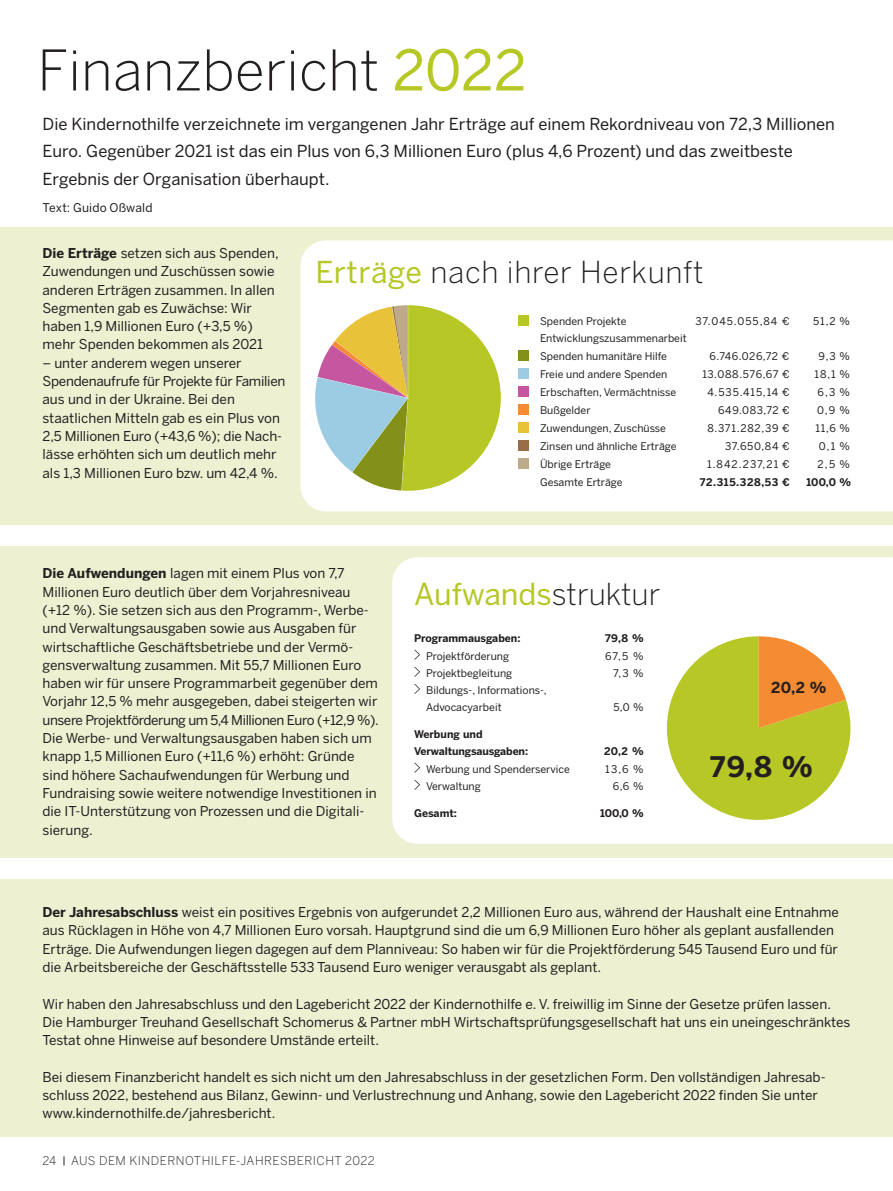
<style>
.page{position:relative;width:893px;height:1191px;background:#fff}
.page>*{position:absolute;margin:0;border:0;box-sizing:border-box;transform-origin:0 0}
.t1{font:300 55.5px "Benton Sans";color:#231f20}
.t2{font:300 30px "Benton Sans";letter-spacing:.02em;color:#231f20}
.t3{font:30px "Benton Sans";color:#b6c726}
.marginal_reg_7_5pt{font:700 28.2px "Benton Sans";color:#231f20}
.Überschrift_1{font:16.5px/27.5px "Benton Sans";color:#231f20}
.marginal_reg_7_5pt-2{font:700 15px "Benton Sans";color:#231f20}
.fließtext{font:13.5px/18.3px "Benton Sans";color:#231f20}
.quellen_6pt{font:300 12px "Benton Sans";letter-spacing:.04em;color:#231f20}
.Überschrift_1-2{font:12px "Benton Sans";letter-spacing:.01em;color:#231f20}
.t4{font:10.5px "Benton Sans";color:#231f20}
.t5{font:700 10.5px "Benton Sans";color:#231f20}
.t6{font:10.5px "Benton Sans";letter-spacing:.1em;color:#231f20}
.t7{font:10.5px "Benton Sans";letter-spacing:.055em;color:#231f20}
.t8{font:700 10.5px "Benton Sans";letter-spacing:.06em;color:#231f20}
.s1{font-weight:400;color:#b6c726}
.s2{font-weight:700}
.s3{font-weight:300;color:#231f20}
</style>
<div class="page">
<hr style="left:892px;top:0;width:1px;height:1191px;background:#b6c726">
<div style="left:0;top:227px;width:893px;height:298px;background:#edf1d2"></div>
<div style="left:300px;top:240px;width:593px;height:271px;background:#fff"></div>
<div style="left:0;top:546px;width:893px;height:312px;background:#edf1d2"></div>
<div style="left:392px;top:557px;width:501px;height:286px;background:#fff"></div>
<svg style="left:414px;top:650px;width:6px;height:9px"></svg>
<svg style="left:414px;top:667px;width:6px;height:9px"></svg>
<svg style="left:414px;top:684px;width:6px;height:10px"></svg>
<svg style="left:414px;top:763px;width:6px;height:9px"></svg>
<svg style="left:414px;top:780px;width:6px;height:9px"></svg>
<div style="left:0;top:879px;width:893px;height:257px;background:#edf1d2"></div>
<svg style="left:656px;top:636px;width:206px;height:195px;background:#d7d271"></svg>
<svg style="left:309px;top:305px;width:192px;height:186px;background:#c6cb7f"></svg>
<div style="left:518px;top:315px;width:11px;height:11px;background:#b6c726"></div>
<div style="left:518px;top:350px;width:11px;height:11px;background:#839118"></div>
<div style="left:518px;top:368px;width:11px;height:11px;background:#9bcce3"></div>
<div style="left:518px;top:386px;width:11px;height:11px;background:#c656a0"></div>
<div style="left:518px;top:404px;width:11px;height:11px;background:#f58b32"></div>
<div style="left:518px;top:422px;width:11px;height:11px;background:#e8c33a"></div>
<div style="left:518px;top:440px;width:11px;height:11px;background:#996e45"></div>
<div style="left:518px;top:458px;width:11px;height:11px;background:#bdaa8b"></div>
<p class="t1" style="left:37px;top:38px;width:491px">Finanzbericht <span class="s1">2022</span></p>
<p class="Überschrift_1" style="left:43px;top:110px;width:794px">Die Kindernothilfe verzeichnete im vergangenen Jahr Erträge auf einem Rekordniveau von 72,3 Millionen<br>Euro. Gegenüber 2021 ist das ein Plus von 6,3 Millionen Euro (plus 4,6 Prozent) und das zweitbeste<br>Ergebnis der Organisation überhaupt.</p>
<p class="Überschrift_1-2" style="left:43px;top:201px;width:111px">Text: Guido Oßwald</p>
<p class="fließtext" style="left:43px;top:244px;width:238px"><span class="s2">Die Erträge</span> setzen sich aus Spenden, Zuwendungen und Zuschüssen sowie anderen Erträgen zusammen. In allen Segmenten gab es Zuwächse: Wir haben 1,9 Millionen Euro (+3,5 %) mehr Spenden bekommen als 2021</p>
<p class="fließtext" style="left:43px;top:353px;width:244px">– unter anderem wegen unserer Spendenaufrufe für Projekte für Familien aus und in der Ukraine. Bei den staatlichen Mitteln gab es ein Plus von 2,5 Millionen Euro (+43,6 %); die Nach-</p>
<p class="fließtext" style="left:43px;top:445px;width:237px">lässe erhöhten sich um deutlich mehr als 1,3 Millionen Euro bzw. um 42,4 %.</p>
<p class="t2" style="left:315px;top:254px;width:390px"><span class="s1">Erträge</span> nach ihrer Herkunft</p>
<p class="t4" style="left:540px;top:315px;width:88px">Spenden Projekte</p>
<p class="t6" style="left:695px;top:315px;width:96px">37.045.055,84 €</p>
<p class="t4" style="left:813px;top:315px;width:38px">51,2 %</p>
<p class="t4" style="left:540px;top:332px;width:148px">Entwicklungszusammenarbeit</p>
<p class="t4" style="left:540px;top:350px;width:129px">Spenden humanitäre Hilfe</p>
<p class="t4" style="left:710px;top:350px;width:81px">6.746.026,72 €</p>
<p class="t4" style="left:819px;top:350px;width:33px">9,3 %</p>
<p class="t4" style="left:540px;top:368px;width:129px">Freie und andere Spenden</p>
<p class="t7" style="left:702px;top:368px;width:89px">13.088.576,67 €</p>
<p class="t4" style="left:815px;top:368px;width:37px">18,1 %</p>
<p class="t4" style="left:540px;top:386px;width:138px">Erbschaften, Vermächtnisse</p>
<p class="t4" style="left:707px;top:386px;width:84px">4.535.415,14 €</p>
<p class="t4" style="left:818px;top:386px;width:34px">6,3 %</p>
<p class="t4" style="left:540px;top:404px;width:52px">Bußgelder</p>
<p class="t4" style="left:718px;top:404px;width:73px">649.083,72 €</p>
<p class="t4" style="left:817px;top:404px;width:35px">0,9 %</p>
<p class="t4" style="left:540px;top:422px;width:128px">Zuwendungen, Zuschüsse</p>
<p class="t4" style="left:708px;top:422px;width:84px">8.371.282,39 €</p>
<p class="t4" style="left:816px;top:422px;width:36px">11,6 %</p>
<p class="t4" style="left:540px;top:440px;width:138px">Zinsen und ähnliche Erträge</p>
<p class="t4" style="left:725px;top:440px;width:66px">37.650,84 €</p>
<p class="t4" style="left:819px;top:440px;width:33px">0,1 %</p>
<p class="t4" style="left:540px;top:458px;width:73px">Übrige Erträge</p>
<p class="t4" style="left:707px;top:458px;width:84px">1.842.237,21 €</p>
<p class="t4" style="left:817px;top:458px;width:34px">2,5 %</p>
<p class="t4" style="left:540px;top:476px;width:84px">Gesamte Erträge</p>
<p class="t8" style="left:700px;top:476px;width:92px">72.315.328,53 €</p>
<p class="t5" style="left:806px;top:476px;width:46px">100,0 %</p>
<p class="fließtext" style="left:43px;top:564px;width:328px"><span class="s2">Die Aufwendungen</span> lagen mit einem Plus von 7,7<br>Millionen Euro deutlich über dem Vorjahresniveau (+12 %). Sie setzen sich aus den Programm-, Werbe&shy;und Verwaltungsausgaben sowie aus Ausgaben für wirtschaftliche Geschäftsbetriebe und der Vermö-</p>
<p class="fließtext" style="left:43px;top:655px;width:338px">gensverwaltung zusammen. Mit 55,7 Millionen Euro haben wir für unsere Programmarbeit gegenüber dem Vorjahr 12,5 % mehr ausgegeben, dabei steigerten wir unsere Projektförderung um 5,4 Millionen Euro (+12,9 %).<br>Die Werbe- und Verwaltungsausgaben haben sich um knapp 1,5 Millionen Euro (+11,6 %) erhöht: Gründe sind höhere Sachaufwendungen für Werbung und Fundraising sowie weitere notwendige Investitionen in die IT-Unterstützung von Prozessen und die Digitali&shy;sierung.</p>
<p class="t3" style="left:414px;top:576px;width:248px">Aufwands<span class="s3">struktur</span></p>
<p class="t5" style="left:414px;top:632px;width:108px">Programmausgaben:</p>
<p class="t5" style="left:605px;top:632px;width:40px">79,8 %</p>
<p class="t4" style="left:426px;top:649px;width:84px">Projektförderung</p>
<p class="t4" style="left:605px;top:649px;width:40px">67,5 %</p>
<p class="t4" style="left:426px;top:666px;width:88px">Projektbegleitung</p>
<p class="t4" style="left:613px;top:666px;width:32px">7,3 %</p>
<p class="t4" style="left:426px;top:683px;width:122px">Bildungs-, Informations-,</p>
<p class="t4" style="left:426px;top:701px;width:77px">Advocacyarbeit</p>
<p class="t4" style="left:613px;top:701px;width:32px">5,0 %</p>
<p class="t5" style="left:414px;top:728px;width:70px">Werbung und</p>
<p class="t5" style="left:414px;top:745px;width:115px">Verwaltungsausgaben:</p>
<p class="t5" style="left:604px;top:745px;width:41px">20,2 %</p>
<p class="t4" style="left:426px;top:762px;width:145px">Werbung und Spenderservice</p>
<p class="t4" style="left:605px;top:762px;width:40px">13,6 %</p>
<p class="t4" style="left:426px;top:779px;width:56px">Verwaltung</p>
<p class="t4" style="left:613px;top:779px;width:32px">6,6 %</p>
<p class="t5" style="left:414px;top:807px;width:44px">Gesamt:</p>
<p class="t5" style="left:600px;top:807px;width:45px">100,0 %</p>
<p class="marginal_reg_7_5pt-2" style="left:771px;top:678px;width:57px">20,2 %</p>
<p class="marginal_reg_7_5pt" style="left:710px;top:750px;width:104px">79,8 %</p>
<p class="fließtext" style="left:43px;top:902px;width:798px"><span class="s2">Der Jahresabschluss</span> weist ein positives Ergebnis von aufgerundet 2,2 Millionen Euro aus, während der Haushalt eine Entnahme aus Rücklagen in Höhe von 4,7 Millionen Euro vorsah. Hauptgrund sind die um 6,9 Millionen Euro höher als geplant ausfallenden Erträge. Die Aufwendungen liegen dagegen auf dem Planniveau: So haben wir für die Projektförderung 545 Tausend Euro und für die Arbeitsbereiche der Geschäftsstelle 533 Tausend Euro weniger verausgabt als geplant.</p>
<p class="fließtext" style="left:43px;top:994px;width:809px">Wir haben den Jahresabschluss und den Lagebericht 2022 der Kindernothilfe e. V. freiwillig im Sinne der Gesetze prüfen lassen.<br>Die Hamburger Treuhand Gesellschaft Schomerus &amp; Partner mbH Wirtschaftsprüfungsgesellschaft hat uns ein uneingeschränktes<br>Testat ohne Hinweise auf besondere Umstände erteilt.</p>
<p class="fließtext" style="left:43px;top:1067px;width:784px">Bei diesem Finanzbericht handelt es sich nicht um den Jahresabschluss in der gesetzlichen Form. Den vollständigen Jahresab&shy;schluss 2022, bestehend aus Bilanz, Gewinn- und Verlustrechnung und Anhang, sowie den Lagebericht 2022 finden Sie unter</p>
<p class="fließtext" style="left:43px;top:1104px;width:234px">www.kindernothilfe.de/jahresbericht.</p>
<p class="quellen_6pt" style="left:43px;top:1154px;width:334px">24 AUS DEM KINDERNOTHILFE-JAHRESBERICHT 2022</p>
</div>
